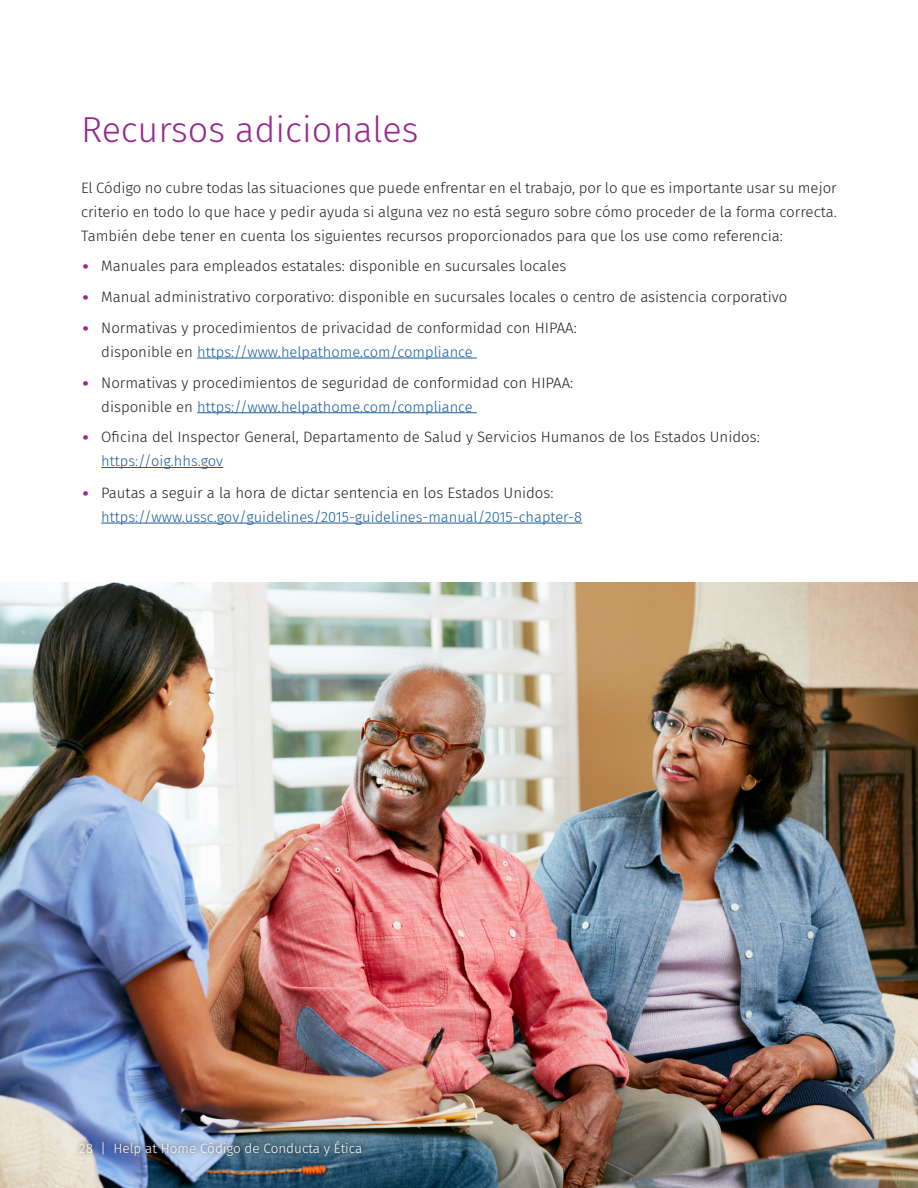
<style>
.page{position:relative;width:918px;height:1188px;background:#fff}
.page>*{position:absolute;margin:0;border:0;box-sizing:border-box;transform-origin:0 0}
.t1{font:300 36px "Fira Sans";color:#96288e}
.HaH_Paragraph{font:300 15px/24px "Fira Sans";color:#231f20;text-align:justify}
.HaH_Paragraph-2{font:300 14.7px "Fira Sans";color:#175d9e}
.t2{font:300 13.5px "Fira Sans";color:#fff}
.s1{font-size:31.5px;color:#96288e}
.s2{font-size:15px;color:#231f20}
</style>
<div class="page">
<hr style="left:197px;top:358px;width:280px;height:1px;background:#175d9e">
<hr style="left:197px;top:412px;width:280px;height:1px;background:#175d9e">
<hr style="left:101px;top:467px;width:122px;height:1px;background:#175d9e">
<hr style="left:101px;top:523px;width:481px;height:1px;background:#175d9e">
<img style="left:0;top:582px;width:918px;height:606px">
<img style="left:74px;top:1135px;width:293px;height:26px">
<p class="t1" style="left:81px;top:104px;width:339px">Recursos adicionales</p>
<p class="HaH_Paragraph" style="left:81px;top:175px;width:757px">El Código no cubre todas las situaciones que puede enfrentar en el trabajo, por lo que es importante usar su mejor criterio en todo lo que hace y pedir ayuda si alguna vez no está seguro sobre cómo proceder de la forma correcta.<br>También debe tener en cuenta los siguientes recursos proporcionados para que los use como referencia:</p>
<p class="HaH_Paragraph" style="left:81px;top:254px;width:487px"><span class="s1">•</span> Manuales para empleados estatales: disponible en sucursales locales</p>
<p class="HaH_Paragraph" style="left:81px;top:285px;width:708px"><span class="s1">•</span> Manual administrativo corporativo: disponible en sucursales locales o centro de asistencia corporativo</p>
<p class="HaH_Paragraph" style="left:81px;top:316px;width:497px"><span class="s1">•</span> Normativas y procedimientos de privacidad de conformidad con HIPAA:</p>
<p class="HaH_Paragraph-2" style="left:101px;top:341px;width:373px"><span class="s2">disponible en</span> https://www.helpathome.com/compliance</p>
<p class="HaH_Paragraph" style="left:81px;top:370px;width:494px"><span class="s1">•</span> Normativas y procedimientos de seguridad de conformidad con HIPAA:</p>
<p class="HaH_Paragraph-2" style="left:101px;top:396px;width:373px"><span class="s2">disponible en</span> https://www.helpathome.com/compliance</p>
<p class="HaH_Paragraph" style="left:81px;top:425px;width:680px"><span class="s1">•</span> Oficina del Inspector General, Departamento de Salud y Servicios Humanos de los Estados Unidos:</p>
<p class="HaH_Paragraph-2" style="left:101px;top:451px;width:123px">https://oig.hhs.gov</p>
<p class="HaH_Paragraph" style="left:81px;top:481px;width:474px"><span class="s1">•</span> Pautas a seguir a la hora de dictar sentencia en los Estados Unidos:</p>
<p class="HaH_Paragraph-2" style="left:101px;top:506px;width:482px">https://www.ussc.gov/guidelines/2015-guidelines-manual/2015-chapter-8</p>
<p class="t2" style="left:79px;top:1138px;width:285px">28 | Help at Home Código de Conducta y Ética</p>
</div>
